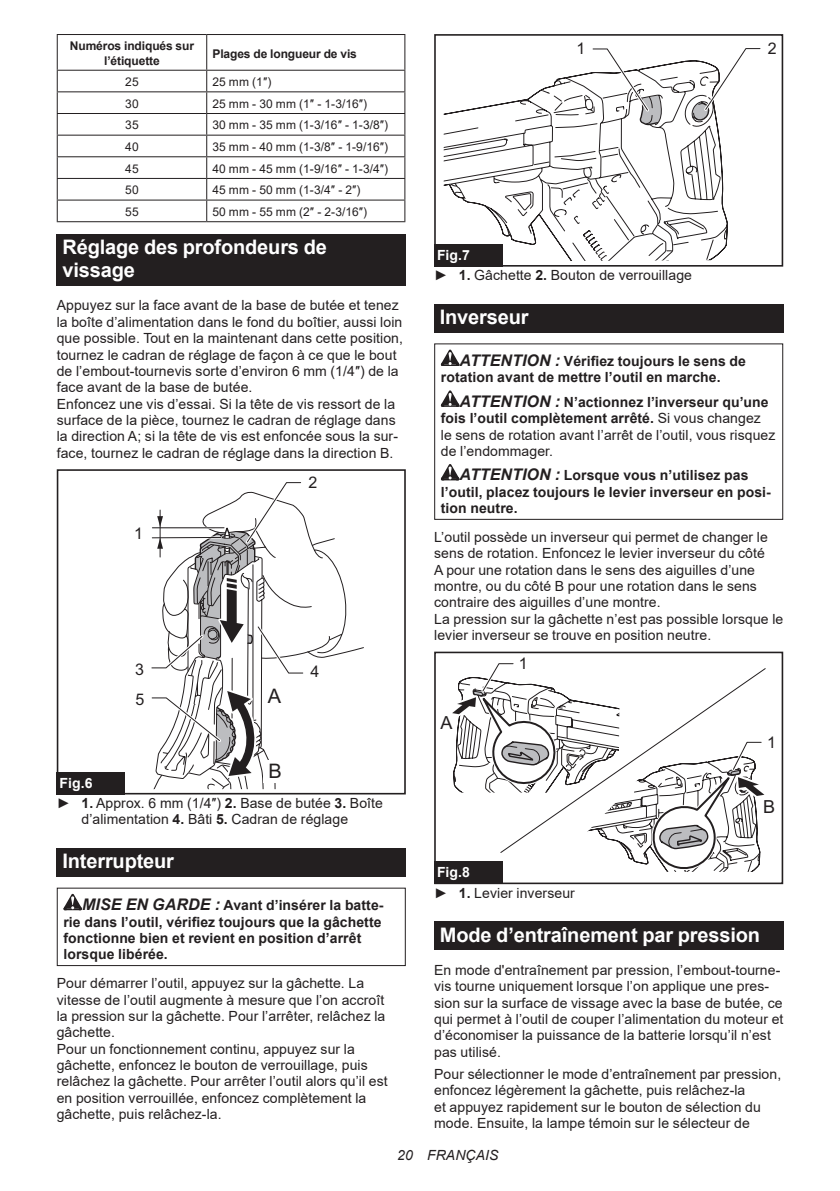
<style>
.page{position:relative;width:840px;height:1191px;background:#fff}
.page>*{position:absolute;margin:0;border:0;box-sizing:border-box;transform-origin:0 0}
.t1{font:700 20px/23.4px "Arial";letter-spacing:-.01em;color:#fff}
.t2{font:20px "Arial";color:#231f20}
.t3{font:18px "Arial";color:#231f20}
.t4{font:16px "Arial";color:#231f20}
.t5{font:14px/16.4px "Arial";letter-spacing:.005em;color:#231f20}
.t6{font:700 14px/16.4px "Arial";letter-spacing:.005em;color:#231f20}
.t7{font:italic 14px "Arial";letter-spacing:.005em;color:#231f20}
.t8{font:12px "Arial";letter-spacing:.005em;color:#231f20}
.t9{font:700 12px/14px "Arial";letter-spacing:-.01em;color:#231f20;text-align:center}
.s1{font-weight:700;color:#fff}
.s2{font-weight:700}
.s3{font-style:italic;font-size:16px}
.s4{font-weight:700;font-style:italic;font-size:16px}
</style>
<div class="page">
<hr style="left:57px;top:34px;width:150px;height:1px;background:#231f20">
<hr style="left:57px;top:35px;width:1px;height:35px;background:#231f20">
<hr style="left:207px;top:34px;width:198px;height:1px;background:#231f20">
<hr style="left:206px;top:35px;width:1px;height:35px;background:#231f20">
<hr style="left:404px;top:35px;width:1px;height:35px;background:#231f20">
<hr style="left:57px;top:70px;width:150px;height:1px;background:#231f20">
<hr style="left:207px;top:70px;width:198px;height:1px;background:#231f20">
<hr style="left:57px;top:91px;width:150px;height:1px;background:#231f20">
<hr style="left:207px;top:91px;width:198px;height:1px;background:#231f20">
<hr style="left:57px;top:113px;width:150px;height:1px;background:#231f20">
<hr style="left:207px;top:113px;width:198px;height:1px;background:#231f20">
<hr style="left:57px;top:135px;width:150px;height:1px;background:#231f20">
<hr style="left:207px;top:135px;width:198px;height:1px;background:#231f20">
<hr style="left:57px;top:156px;width:150px;height:1px;background:#231f20">
<hr style="left:207px;top:156px;width:198px;height:1px;background:#231f20">
<hr style="left:57px;top:178px;width:150px;height:1px;background:#231f20">
<hr style="left:207px;top:178px;width:198px;height:1px;background:#231f20">
<hr style="left:57px;top:200px;width:150px;height:1px;background:#231f20">
<svg style="left:57px;top:71px;width:1px;height:150px"></svg>
<hr style="left:207px;top:200px;width:198px;height:1px;background:#231f20">
<svg style="left:206px;top:71px;width:1px;height:150px"></svg>
<svg style="left:404px;top:71px;width:1px;height:150px"></svg>
<hr style="left:57px;top:221px;width:150px;height:1px;background:#231f20">
<hr style="left:207px;top:221px;width:198px;height:1px;background:#231f20">
<div style="left:57px;top:233px;width:348px;height:52px;background:#231f20"></div>
<div style="left:57px;top:469px;width:348px;height:325px;border:2px solid #231f20"></div>
<svg style="left:151px;top:482px;width:213px;height:307px"></svg>
<div style="left:263px;top:684px;width:22px;height:23px;background:#fff"></div>
<div style="left:263px;top:759px;width:22px;height:23px;background:#fff"></div>
<div style="left:57px;top:772px;width:68px;height:22px;background:#231f20"></div>
<div style="left:57px;top:848px;width:348px;height:28px;background:#231f20"></div>
<svg style="left:63px;top:894px;width:19px;height:16px"></svg>
<div style="left:57px;top:887px;width:348px;height:79px;border:1px solid #231f20"></div>
<svg style="left:443px;top:73px;width:285px;height:188px"></svg>
<div style="left:434px;top:238px;width:73px;height:29px;background:#fff"></div>
<div style="left:434px;top:34px;width:348px;height:233px;border:2px solid #231f20"></div>
<svg style="left:589px;top:48px;width:172px;height:78px"></svg>
<div style="left:434px;top:244px;width:68px;height:23px;background:#231f20"></div>
<div style="left:434px;top:304px;width:348px;height:28px;background:#231f20"></div>
<svg style="left:440px;top:349px;width:19px;height:17px"></svg>
<svg style="left:440px;top:390px;width:19px;height:17px"></svg>
<svg style="left:440px;top:464px;width:19px;height:16px"></svg>
<div style="left:434px;top:343px;width:348px;height:177px;border:1px solid #231f20"></div>
<div style="left:434px;top:651px;width:348px;height:233px;border:2px solid #231f20"></div>
<svg style="left:452px;top:663px;width:314px;height:209px"></svg>
<div style="left:434px;top:861px;width:68px;height:23px;background:#231f20"></div>
<div style="left:434px;top:921px;width:348px;height:29px;background:#231f20"></div>
<p class="t9" style="left:70px;top:39px;width:126px">Numéros indiqués sur l’étiquette</p>
<p class="t9" style="left:212px;top:46px;width:146px">Plages de longueur de vis</p>
<p class="t8" style="left:125px;top:74px;width:15px">25</p>
<p class="t8" style="left:212px;top:74px;width:60px">25 mm (1″)</p>
<p class="t8" style="left:125px;top:95px;width:15px">30</p>
<p class="t8" style="left:212px;top:95px;width:156px">25 mm - 30 mm (1″ - 1-3/16″)</p>
<p class="t8" style="left:125px;top:117px;width:15px">35</p>
<p class="t8" style="left:212px;top:117px;width:177px">30 mm - 35 mm (1-3/16″ - 1-3/8″)</p>
<p class="t8" style="left:125px;top:139px;width:15px">40</p>
<p class="t8" style="left:212px;top:139px;width:177px">35 mm - 40 mm (1-3/8″ - 1-9/16″)</p>
<p class="t8" style="left:125px;top:160px;width:15px">45</p>
<p class="t8" style="left:212px;top:160px;width:177px">40 mm - 45 mm (1-9/16″ - 1-3/4″)</p>
<p class="t8" style="left:125px;top:182px;width:15px">50</p>
<p class="t8" style="left:212px;top:182px;width:149px">45 mm - 50 mm (1-3/4″ - 2″)</p>
<p class="t8" style="left:125px;top:203px;width:15px">55</p>
<p class="t8" style="left:212px;top:203px;width:156px">50 mm - 55 mm (2″ - 2-3/16″)</p>
<h1 class="t1" style="left:62px;top:235px;width:266px">Réglage des profondeurs de vissage</h1>
<p class="t5" style="left:57px;top:297px;width:347px">Appuyez sur la face avant de la base de butée et tenez la boîte d’alimentation dans le fond du boîtier, aussi loin que possible. Tout en la maintenant dans cette position, tournez le cadran de réglage de façon à ce que le bout de l’embout-tournevis sorte d’environ 6 mm (1/4″) de la face avant de la base de butée.<br>Enfoncez une vis d’essai. Si la tête de vis ressort de la surface de la pièce, tournez le cadran de réglage dans la direction A; si la tête de vis est enfoncée sous la sur&shy;face, tournez le cadran de réglage dans la direction B.</p>
<p class="t4" style="left:134px;top:522px;width:10px">1</p>
<p class="t4" style="left:308px;top:471px;width:10px">2</p>
<p class="t4" style="left:135px;top:658px;width:10px">3</p>
<p class="t4" style="left:310px;top:660px;width:10px">4</p>
<p class="t4" style="left:135px;top:688px;width:10px">5</p>
<h1 class="t2" style="left:268px;top:682px;width:15px">A</h1>
<h1 class="t2" style="left:268px;top:757px;width:15px">B</h1>
<p class="t5" style="left:57px;top:772px;width:327px;line-height:20.2px"><span class="s1">Fig.6<br></span>► <span class="s2">1.</span> Approx. 6 mm (1/4″) <span class="s2">2.</span> Base de butée <span class="s2">3.</span> Boîte</p>
<p class="t5" style="left:81px;top:811px;width:268px">d’alimentation <span class="s2">4.</span> Bâti <span class="s2">5.</span> Cadran de réglage</p>
<h1 class="t1" style="left:62px;top:849px;width:113px">Interrupteur</h1>
<p class="t6" style="left:63px;top:897px;width:321px;text-indent:19px"><span class="s3">MISE EN GARDE :</span> Avant d’insérer la batte&shy;rie dans l’outil, vérifiez toujours que la gâchette fonctionne bien et revient en position d’arrêt lorsque libérée.</p>
<p class="t5" style="left:57px;top:975px;width:332px">Pour démarrer l’outil, appuyez sur la gâchette. La vitesse de l’outil augmente à mesure que l’on accroît la pression sur la gâchette. Pour l’arrêter, relâchez la gâchette.<br>Pour un fonctionnement continu, appuyez sur la gâchette, enfoncez le bouton de verrouillage, puis relâchez la gâchette. Pour arrêter l’outil alors qu’il est en position verrouillée, enfoncez complètement la gâchette, puis relâchez-la.</p>
<p class="t4" style="left:576px;top:38px;width:10px">1</p>
<p class="t4" style="left:767px;top:37px;width:10px">2</p>
<p class="t5" style="left:434px;top:245px;width:259px;line-height:20.2px"><span class="s1">Fig.7<br></span>► <span class="s2">1.</span> Gâchette <span class="s2">2.</span> Bouton de verrouillage</p>
<h1 class="t1" style="left:439px;top:305px;width:90px">Inverseur</h1>
<p class="t6" style="left:440px;top:353px;width:306px;text-indent:19px"><span class="s3">ATTENTION :</span> Vérifiez toujours le sens de rotation avant de mettre l’outil en marche.</p>
<p class="t5" style="left:440px;top:393px;width:336px;text-indent:19px"><span class="s4">ATTENTION :</span> <span class="s2">N’actionnez l’inverseur qu’une fois l’outil complètement arrêté.</span> Si vous changez<br>le sens de rotation avant l’arrêt de l’outil, vous risquez de l’endommager.</p>
<p class="t6" style="left:440px;top:467px;width:331px;text-indent:19px"><span class="s3">ATTENTION :</span> Lorsque vous n’utilisez pas l’outil, placez toujours le levier inverseur en posi&shy;tion neutre.</p>
<p class="t5" style="left:434px;top:529px;width:350px">L’outil possède un inverseur qui permet de changer le sens de rotation. Enfoncez le levier inverseur du côté<br>A pour une rotation dans le sens des aiguilles d’une montre, ou du côté B pour une rotation dans le sens contraire des aiguilles d’une montre.<br>La pression sur la gâchette n’est pas possible lorsque le levier inverseur se trouve en position neutre.</p>
<p class="t4" style="left:518px;top:652px;width:10px">1</p>
<p class="t3" style="left:440px;top:710px;width:14px">A</p>
<p class="t4" style="left:766px;top:731px;width:10px">1</p>
<p class="t3" style="left:762px;top:794px;width:14px">B</p>
<p class="t5" style="left:434px;top:862px;width:142px;line-height:20.2px"><span class="s1">Fig.8<br></span>► <span class="s2">1.</span> Levier inverseur</p>
<h1 class="t1" style="left:439px;top:923px;width:321px">Mode d’entraînement par pression</h1>
<p class="t5" style="left:434px;top:961px;width:350px">En mode d'entraînement par pression, l’embout-tourne&shy;vis tourne uniquement lorsque l’on applique une pres&shy;sion sur la surface de vissage avec la base de butée, ce qui permet à l’outil de couper l’alimentation du moteur et d’économiser la puissance de la batterie lorsqu’il n’est pas utilisé.</p>
<p class="t5" style="left:434px;top:1065px;width:348px">Pour sélectionner le mode d’entraînement par pression, enfoncez légèrement la gâchette, puis relâchez-la<br>et appuyez rapidement sur le bouton de sélection du mode. Ensuite, la lampe témoin sur le sélecteur de</p>
<p class="t7" style="left:397px;top:1146px;width:103px">20 FRANÇAIS</p>
</div>
